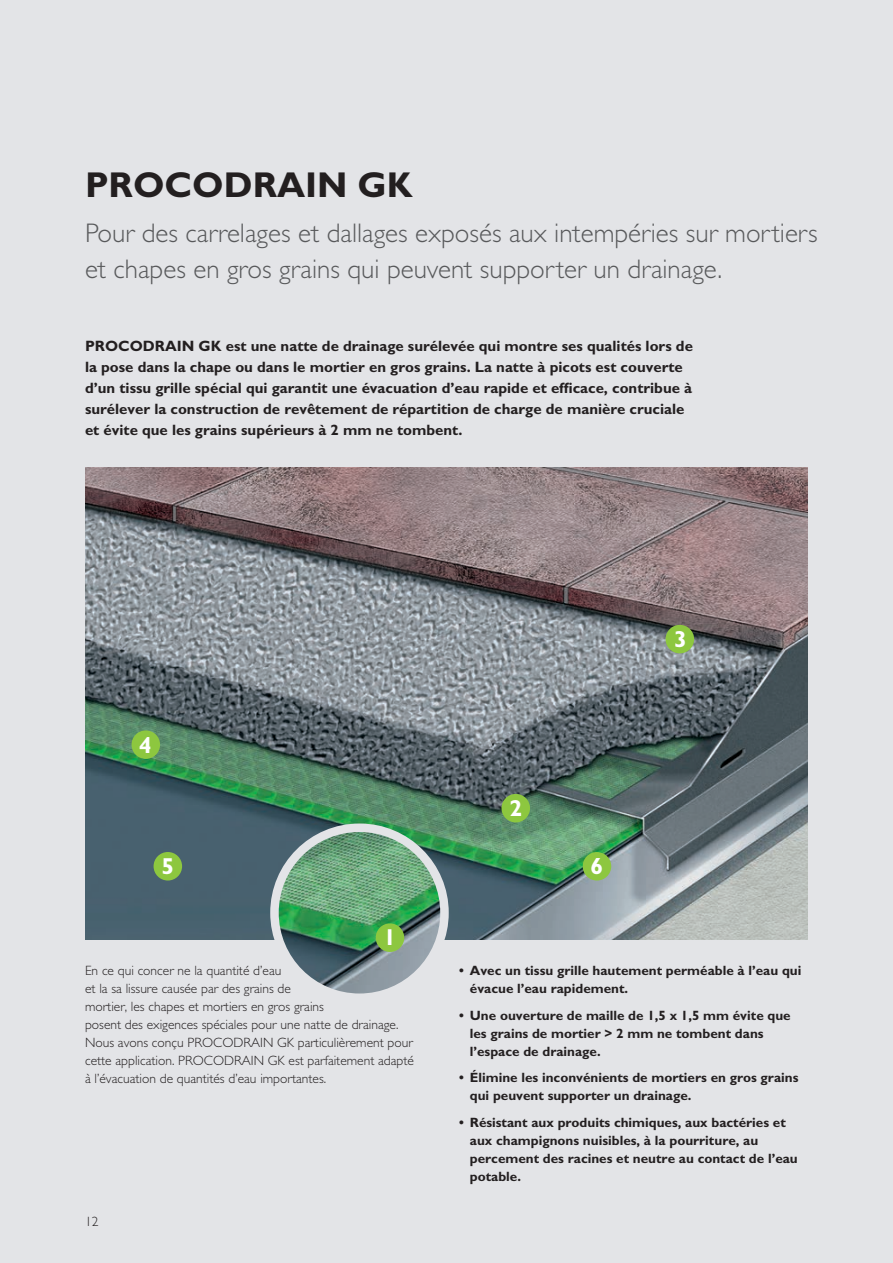
<style>
.page{position:relative;width:893px;height:1263px;background:#e3e4e7}
.page>*{position:absolute;margin:0;border:0;box-sizing:border-box;transform-origin:0 0}
.t1{font:700 36px "Gill Sans";color:#231f20}
.t2{font:300 27px/36px "Gill Sans";color:#58595b}
.t3{font:700 23.1px "Gill Sans";color:#fff}
.t4{font:700 15px/21px "Gill Sans";color:#231f20}
.t5{font:700 13.5px/18px "Gill Sans";color:#231f20}
.t6{font:300 13.5px/18px "Gill Sans";color:#231f20}
</style>
<div class="page">
<img style="left:85px;top:468px;width:723px;height:472px">
<div style="left:666px;top:625px;width:28px;height:28px;background:#8dc73f;border-radius:50%"></div>
<div style="left:501px;top:794px;width:29px;height:28px;background:#8dc73f;border-radius:50%"></div>
<div style="left:154px;top:852px;width:28px;height:28px;background:#8dc73f;border-radius:50%"></div>
<div style="left:583px;top:852px;width:28px;height:28px;background:#8dc73f;border-radius:50%"></div>
<div style="left:132px;top:730px;width:28px;height:29px;background:#8dc73f;border-radius:50%"></div>
<img style="left:274px;top:828px;width:170px;height:170px;border-radius:85px">
<div style="left:270px;top:823px;width:179px;height:179px;border:9px solid #e3e4e7;border-radius:50%"></div>
<div style="left:376px;top:923px;width:28px;height:29px;background:#8dc73f;border-radius:50%"></div>
<h1 class="t1" style="left:85px;top:164px;width:329px">PROCODRAIN GK</h1>
<h2 class="t2" style="left:85px;top:215px;width:734px">Pour des carrelages et dallages exposés aux intempéries sur mortiers et chapes en gros grains qui peuvent supporter un drainage.</h2>
<p class="t4" style="left:85px;top:336px;width:609px">PROCODRAIN GK est une natte de drainage surélevée qui montre ses qualités lors de la pose dans la chape ou dans le mortier en gros grains. La natte à picots est couverte d’un tissu grille spécial qui garantit une évacuation d’eau rapide et efficace, contribue à surélever la construction de revêtement de répartition de charge de manière cruciale et évite que les grains supérieurs à 2 mm ne tombent.</p>
<h3 class="t3" style="left:139px;top:732px;width:14px">4</h3>
<h3 class="t3" style="left:509px;top:794px;width:14px">2</h3>
<h3 class="t3" style="left:161px;top:852px;width:14px">5</h3>
<h3 class="t3" style="left:591px;top:852px;width:14px">6</h3>
<h3 class="t3" style="left:384px;top:924px;width:14px">1</h3>
<h3 class="t3" style="left:674px;top:626px;width:14px">3</h3>
<p class="t6" style="left:85px;top:962px;width:330px">En ce qui concer ne la quantité d’eau<br>et la sa lissure causée par des grains de<br>mortier, les chapes et mortiers en gros grains<br>posent des exigences spéciales pour une natte de drainage.<br>Nous avons conçu PROCODRAIN GK particulièrement pour cette application. PROCODRAIN GK est parfaitement adapté à l’évacuation de quantités d’eau importantes.</p>
<p class="t6" style="left:85px;top:1213px;width:15px">12</p>
<p class="t5" style="left:470px;top:962px;width:333px;text-indent:-11px">• Avec un tissu grille hautement perméable à l’eau qui évacue l’eau rapidement.</p>
<p class="t5" style="left:470px;top:1006px;width:322px;text-indent:-11px">• Une ouverture de maille de 1,5 x 1,5 mm évite que les grains de mortier &gt; 2 mm ne tombent dans l’espace de drainage.</p>
<p class="t5" style="left:470px;top:1069px;width:330px;text-indent:-11px">• Élimine les inconvénients de mortiers en gros grains qui peuvent supporter un drainage.</p>
<p class="t5" style="left:470px;top:1113px;width:329px;text-indent:-11px">• Résistant aux produits chimiques, aux bactéries et aux champignons nuisibles, à la pourriture, au percement des racines et neutre au contact de l’eau potable.</p>
</div>
